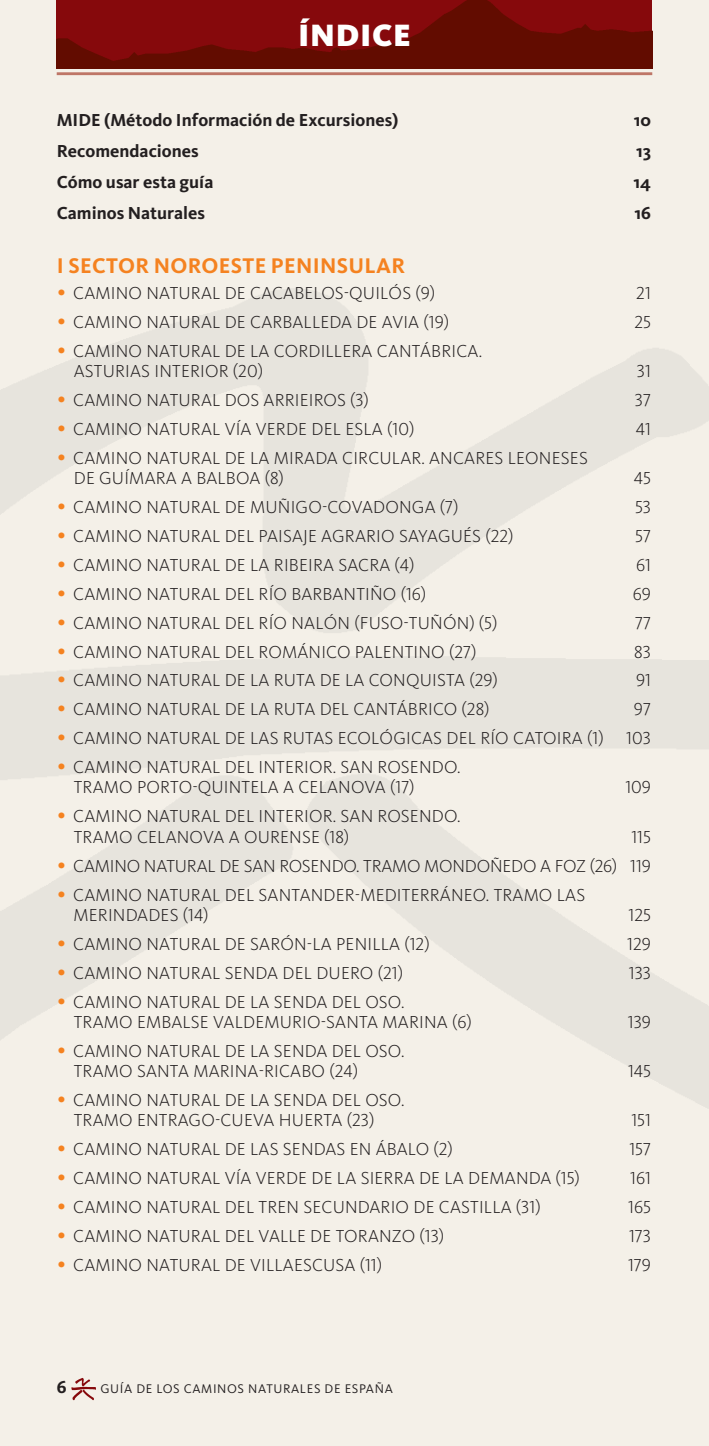
<style>
.page{position:relative;width:709px;height:1446px;background:#fff}
.page>*{position:absolute;margin:0;border:0;box-sizing:border-box;transform-origin:0 0}
.t1{font:900 32px "Kievit";letter-spacing:.02em;color:#fff}
.t2{font:700 22px "Kievit";letter-spacing:.015em;color:#f58220}
.t3{font:300 18px/20.4px "Kievit OT";letter-spacing:.01em;color:#231f20}
.t4{font:700 18px "Kievit";color:#231f20}
.t5{font:300 18px "Kievit OT";letter-spacing:-.01em;color:#231f20}
.t6{font:13px "Kievit OT";letter-spacing:.05em;color:#231f20}
.s1{font-size:30px;color:#f58220}
</style>
<div class="page">
<div style="left:0;top:0;width:709px;height:1446px;background:linear-gradient(to right,#f0ece5,#f1ede5)"></div>
<img style="left:71px;top:1378px;width:25px;height:23px">
<img style="left:57px;top:0;width:595px;height:68px">
<hr style="left:57px;top:72px;width:595px;height:3px;background:#be7667">
<p class="t1" style="left:298px;top:15px;width:114px">ÍNDICE</p>
<p class="t4" style="left:57px;top:110px;width:343px">MIDE (Método Información de Excursiones)</p>
<p class="t4" style="left:634px;top:110px;width:19px">10</p>
<p class="t4" style="left:57px;top:141px;width:144px">Recomendaciones</p>
<p class="t4" style="left:636px;top:141px;width:16px">13</p>
<p class="t4" style="left:57px;top:172px;width:158px">Cómo usar esta guía</p>
<p class="t4" style="left:633px;top:172px;width:19px">14</p>
<p class="t4" style="left:57px;top:202px;width:150px">Caminos Naturales</p>
<p class="t4" style="left:634px;top:202px;width:18px">16</p>
<p class="t2" style="left:57px;top:253px;width:350px">I SECTOR NOROESTE PENINSULAR</p>
<p class="t3" style="left:57px;top:283px;width:380px"><span class="s1">•</span> CAMINO NATURAL DE CACABELOS-QUILÓS (9)</p>
<p class="t3" style="left:636px;top:283px;width:16px">21</p>
<p class="t3" style="left:57px;top:312px;width:394px"><span class="s1">•</span> CAMINO NATURAL DE CARBALLEDA DE AVIA (19)</p>
<p class="t3" style="left:634px;top:312px;width:18px">25</p>
<p class="t3" style="left:74px;top:340px;width:410px;text-indent:-17px"><span class="s1">•</span> CAMINO NATURAL DE LA CORDILLERA CANTÁBRICA.<br>ASTURIAS INTERIOR (20)</p>
<p class="t3" style="left:637px;top:361px;width:16px">31</p>
<p class="t3" style="left:57px;top:390px;width:314px"><span class="s1">•</span> CAMINO NATURAL DOS ARRIEIROS (3)</p>
<p class="t3" style="left:635px;top:390px;width:18px">37</p>
<p class="t3" style="left:57px;top:419px;width:359px"><span class="s1">•</span> CAMINO NATURAL VÍA VERDE DEL ESLA (10)</p>
<p class="t3" style="left:636px;top:419px;width:17px">41</p>
<p class="t3" style="left:74px;top:447px;width:515px;text-indent:-17px"><span class="s1">•</span> CAMINO NATURAL DE LA MIRADA CIRCULAR. ANCARES LEONESES<br>DE GUÍMARA A BALBOA (8)</p>
<p class="t3" style="left:634px;top:468px;width:19px">45</p>
<p class="t3" style="left:57px;top:497px;width:403px"><span class="s1">•</span> CAMINO NATURAL DE MUÑIGO-COVADONGA (7)</p>
<p class="t3" style="left:635px;top:497px;width:17px">53</p>
<p class="t3" style="left:57px;top:526px;width:458px"><span class="s1">•</span> CAMINO NATURAL DEL PAISAJE AGRARIO SAYAGUÉS (22)</p>
<p class="t3" style="left:635px;top:526px;width:17px">57</p>
<p class="t3" style="left:57px;top:554px;width:359px"><span class="s1">•</span> CAMINO NATURAL DE LA RIBEIRA SACRA (4)</p>
<p class="t3" style="left:636px;top:554px;width:16px">61</p>
<p class="t3" style="left:57px;top:583px;width:371px"><span class="s1">•</span> CAMINO NATURAL DEL RÍO BARBANTIÑO (16)</p>
<p class="t3" style="left:633px;top:583px;width:20px">69</p>
<p class="t3" style="left:57px;top:612px;width:442px"><span class="s1">•</span> CAMINO NATURAL DEL RÍO NALÓN (FUSO-TUÑÓN) (5)</p>
<p class="t3" style="left:635px;top:612px;width:17px">77</p>
<p class="t3" style="left:57px;top:641px;width:421px"><span class="s1">•</span> CAMINO NATURAL DEL ROMÁNICO PALENTINO (27)</p>
<p class="t3" style="left:634px;top:641px;width:18px">83</p>
<p class="t3" style="left:57px;top:670px;width:442px"><span class="s1">•</span> CAMINO NATURAL DE LA RUTA DE LA CONQUISTA (29)</p>
<p class="t3" style="left:636px;top:670px;width:16px">91</p>
<p class="t3" style="left:57px;top:699px;width:434px"><span class="s1">•</span> CAMINO NATURAL DE LA RUTA DEL CANTÁBRICO (28)</p>
<p class="t3" style="left:634px;top:699px;width:19px">97</p>
<p class="t3" style="left:57px;top:728px;width:548px"><span class="s1">•</span> CAMINO NATURAL DE LAS RUTAS ECOLÓGICAS DEL RÍO CATOIRA (1)</p>
<p class="t3" style="left:626px;top:728px;width:26px">103</p>
<p class="t3" style="left:74px;top:757px;width:388px;text-indent:-17px"><span class="s1">•</span> CAMINO NATURAL DEL INTERIOR. SAN ROSENDO.<br>TRAMO PORTO-QUINTELA A CELANOVA (17)</p>
<p class="t3" style="left:625px;top:777px;width:27px">109</p>
<p class="t3" style="left:74px;top:806px;width:388px;text-indent:-17px"><span class="s1">•</span> CAMINO NATURAL DEL INTERIOR. SAN ROSENDO.<br>TRAMO CELANOVA A OURENSE (18)</p>
<p class="t3" style="left:631px;top:826px;width:21px">115</p>
<p class="t5" style="left:57px;top:855px;width:595px"><span class="s1">•</span> CAMINO NATURAL DE SAN ROSENDO. TRAMO MONDOÑEDO A FOZ (26) 119</p>
<p class="t3" style="left:73px;top:884px;width:513px;text-indent:-17px"><span class="s1">•</span> CAMINO NATURAL DEL SANTANDER-MEDITERRÁNEO. TRAMO LAS<br>MERINDADES (14)</p>
<p class="t3" style="left:628px;top:904px;width:24px">125</p>
<p class="t3" style="left:57px;top:933px;width:374px"><span class="s1">•</span> CAMINO NATURAL DE SARÓN-LA PENILLA (12)</p>
<p class="t3" style="left:627px;top:933px;width:25px">129</p>
<p class="t3" style="left:57px;top:962px;width:348px"><span class="s1">•</span> CAMINO NATURAL SENDA DEL DUERO (21)</p>
<p class="t3" style="left:629px;top:962px;width:24px">133</p>
<p class="t3" style="left:74px;top:991px;width:399px;text-indent:-17px"><span class="s1">•</span> CAMINO NATURAL DE LA SENDA DEL OSO.<br>TRAMO EMBALSE VALDEMURIO-SANTA MARINA (6)</p>
<p class="t3" style="left:628px;top:1011px;width:25px">139</p>
<p class="t3" style="left:74px;top:1040px;width:332px;text-indent:-17px"><span class="s1">•</span> CAMINO NATURAL DE LA SENDA DEL OSO.<br>TRAMO SANTA MARINA-RICABO (24)</p>
<p class="t3" style="left:74px;top:1089px;width:332px;text-indent:-17px"><span class="s1">•</span> CAMINO NATURAL DE LA SENDA DEL OSO.<br>TRAMO ENTRAGO-CUEVA HUERTA (23)</p>
<p class="t3" style="left:628px;top:1061px;width:24px">145</p>
<p class="t3" style="left:631px;top:1110px;width:21px">151</p>
<p class="t3" style="left:57px;top:1139px;width:398px"><span class="s1">•</span> CAMINO NATURAL DE LAS SENDAS EN ÁBALO (2)</p>
<p class="t3" style="left:629px;top:1139px;width:23px">157</p>
<p class="t3" style="left:57px;top:1168px;width:524px"><span class="s1">•</span> CAMINO NATURAL VÍA VERDE DE LA SIERRA DE LA DEMANDA (15)</p>
<p class="t3" style="left:630px;top:1168px;width:22px">161</p>
<p class="t3" style="left:57px;top:1196px;width:485px"><span class="s1">•</span> CAMINO NATURAL DEL TREN SECUNDARIO DE CASTILLA (31)</p>
<p class="t3" style="left:628px;top:1196px;width:24px">165</p>
<p class="t3" style="left:57px;top:1225px;width:389px"><span class="s1">•</span> CAMINO NATURAL DEL VALLE DE TORANZO (13)</p>
<p class="t3" style="left:629px;top:1225px;width:23px">173</p>
<p class="t3" style="left:57px;top:1254px;width:327px"><span class="s1">•</span> CAMINO NATURAL DE VILLAESCUSA (11)</p>
<p class="t3" style="left:628px;top:1254px;width:24px">179</p>
<p class="t4" style="left:57px;top:1376px;width:11px">6</p>
<p class="t6" style="left:100px;top:1380px;width:294px">GUÍA DE LOS CAMINOS NATURALES DE ESPAÑA</p>
</div>
